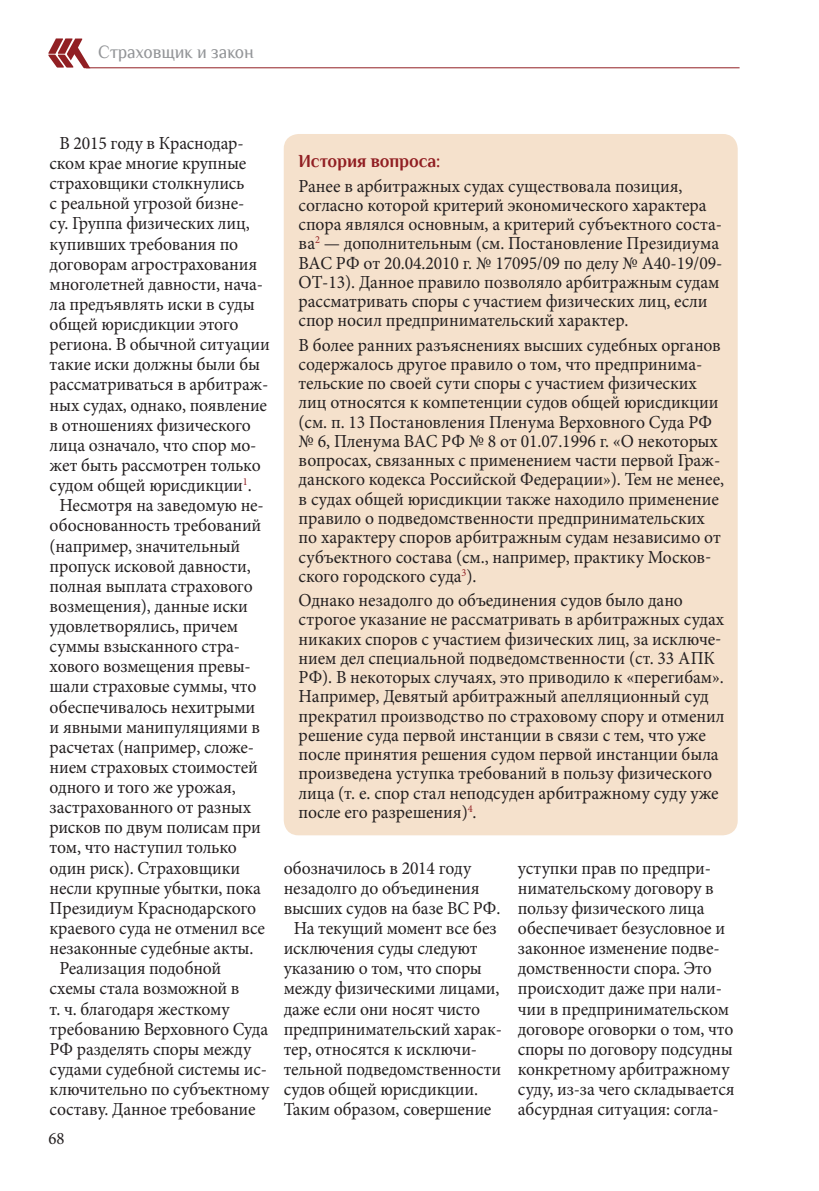
<style>
.page{position:relative;width:819px;height:1191px;background:#fff}
.page>*{position:absolute;margin:0;border:0;box-sizing:border-box;transform-origin:0 0}
.t1{font:18.38px/19.2px "Minion Pro";letter-spacing:-.01em;color:#231f20;scale:.96 1}
.t2{font:18.38px "Philosopher";letter-spacing:-.01em;color:#939598;scale:.96 1}
.t3{font:700 18.38px "Philosopher";letter-spacing:-.005em;color:#911f23;scale:.96 1}
.t4{font:17.5px "Minion Pro";color:#231f20;scale:.96 1}
</style>
<div class="page">
<svg style="left:48px;top:38px;width:42px;height:30px"></svg>
<hr style="left:86px;top:67px;width:653px;height:1px;background:#911f23">
<div style="left:284px;top:134px;width:453px;height:701px;background:#f5e1cc;border-radius:15px"></div>
<p class="t2" style="left:98px;top:42px;width:164px">Страховщик и закон</p>
<p class="t1" style="left:60px;top:133px;width:193px">В 2015 году в Краснодар-</p>
<p class="t1" style="left:50px;top:154px;width:206px">ском крае многие крупные</p>
<p class="t1" style="left:50px;top:174px;width:204px">страховщики столкнулись</p>
<p class="t1" style="left:50px;top:194px;width:204px">с реальной угрозой бизне-</p>
<p class="t1" style="left:50px;top:214px;width:210px">су. Группа физических лиц,</p>
<p class="t1" style="left:50px;top:234px;width:198px">купивших требования по</p>
<p class="t1" style="left:50px;top:254px;width:218px">договорам агрострахования</p>
<p class="t1" style="left:50px;top:274px;width:224px">многолетней давности, нача-</p>
<p class="t1" style="left:50px;top:294px;width:215px">ла предъявлять иски в суды</p>
<p class="t1" style="left:50px;top:315px;width:198px">общей юрисдикции этого</p>
<p class="t1" style="left:50px;top:335px;width:231px">региона. В обычной ситуации</p>
<p class="t1" style="left:50px;top:355px;width:221px">такие иски должны были бы</p>
<p class="t1" style="left:50px;top:375px;width:229px">рассматриваться в арбитраж-</p>
<p class="t1" style="left:50px;top:395px;width:228px">ных судах, однако, появление</p>
<p class="t1" style="left:50px;top:415px;width:211px">в отношениях физического</p>
<p class="t1" style="left:50px;top:435px;width:217px">лица означало, что спор мо-</p>
<p class="t1" style="left:50px;top:455px;width:221px">жет быть рассмотрен только</p>
<p class="t1" style="left:50px;top:476px;width:212px">судом общей юрисдикции<sup>1</sup>.</p>
<p class="t1" style="left:60px;top:496px;width:214px">Несмотря на заведомую не-</p>
<p class="t1" style="left:50px;top:516px;width:222px">обоснованность требований</p>
<p class="t1" style="left:50px;top:536px;width:200px">(например, значительный</p>
<p class="t1" style="left:50px;top:556px;width:211px">пропуск исковой давности,</p>
<p class="t1" style="left:50px;top:576px;width:213px">полная выплата страхового</p>
<p class="t1" style="left:50px;top:596px;width:208px">возмещения), данные иски</p>
<p class="t1" style="left:50px;top:616px;width:198px">удовлетворялись, причем</p>
<p class="t1" style="left:50px;top:637px;width:200px">суммы взысканного стра-</p>
<p class="t1" style="left:50px;top:657px;width:211px">хового возмещения превы-</p>
<p class="t1" style="left:50px;top:677px;width:217px">шали страховые суммы, что</p>
<p class="t1" style="left:50px;top:697px;width:216px">обеспечивалось нехитрыми</p>
<p class="t1" style="left:50px;top:717px;width:221px">и явными манипуляциями в</p>
<p class="t1" style="left:50px;top:737px;width:214px">расчетах (например, сложе-</p>
<p class="t1" style="left:50px;top:757px;width:218px">нием страховых стоимостей</p>
<p class="t1" style="left:50px;top:777px;width:195px">одного и того же урожая,</p>
<p class="t1" style="left:50px;top:798px;width:211px">застрахованного от разных</p>
<p class="t1" style="left:50px;top:818px;width:221px">рисков по двум полисам при</p>
<p class="t1" style="left:50px;top:838px;width:196px">том, что наступил только</p>
<p class="t1" style="left:50px;top:858px;width:200px">один риск). Страховщики</p>
<p class="t1" style="left:50px;top:878px;width:221px">несли крупные убытки, пока</p>
<p class="t1" style="left:50px;top:898px;width:217px">Президиум Краснодарского</p>
<p class="t1" style="left:50px;top:918px;width:226px">краевого суда не отменил все</p>
<p class="t1" style="left:50px;top:938px;width:214px">незаконные судебные акты.</p>
<p class="t1" style="left:60px;top:958px;width:170px">Реализация подобной</p>
<p class="t1" style="left:50px;top:979px;width:199px">схемы стала возможной в</p>
<p class="t1" style="left:50px;top:999px;width:189px">т. ч. благодаря жесткому</p>
<p class="t1" style="left:50px;top:1019px;width:229px">требованию Верховного Суда</p>
<p class="t1" style="left:50px;top:1039px;width:211px">РФ разделять споры между</p>
<p class="t1" style="left:50px;top:1059px;width:228px">судами судебной системы ис-</p>
<p class="t1" style="left:50px;top:1079px;width:230px">ключительно по субъектному</p>
<p class="t1" style="left:50px;top:1099px;width:216px">составу. Данное требование</p>
<p class="t4" style="left:48px;top:1126px;width:18px">68</p>
<p class="t3" style="left:298px;top:151px;width:149px">История вопроса:</p>
<p class="t1" style="left:298px;top:176px;width:443px">Ранее в арбитражных судах существовала позиция, согласно которой критерий экономического характера спора являлся основным, а критерий субъектного соста&shy;ва<sup>2</sup> — дополнительным (см. Постановление Президиума ВАС РФ от 20.04.2010 г. № 17095/09 по делу № А40-19/09- ОТ-13). Данное правило позволяло арбитражным судам рассматривать споры с участием физических лиц, если спор носил предпринимательский характер.</p>
<p class="t1" style="left:298px;top:335px;width:444px">В более ранних разъяснениях высших судебных органов содержалось другое правило о том, что предпринима&shy;тельские по своей сути споры с участием физических лиц относятся к компетенции судов общей юрисдикции (см. п. 13 Постановления Пленума Верховного Суда РФ № 6, Пленума ВАС РФ № 8 от 01.07.1996 г. «О некоторых вопросах, связанных с применением части первой Граж&shy;данского кодекса Российской Федерации»). Тем не менее, в судах общей юрисдикции также находило применение правило о подведомственности предпринимательских по характеру споров арбитражным судам независимо от субъектного состава (см., например, практику Москов&shy;ского городского суда<sup>3</sup>).</p>
<p class="t1" style="left:298px;top:590px;width:445px">Однако незадолго до объединения судов было дано строгое указание не рассматривать в арбитражных судах никаких споров с участием физических лиц, за исключе&shy;нием дел специальной подведомственности (ст. 33 АПК РФ). В некоторых случаях, это приводило к «перегибам».<br>Например, Девятый арбитражный апелляционный суд прекратил производство по страховому спору и отменил решение суда первой инстанции в связи с тем, что уже после принятия решения судом первой инстанции была произведена уступка требований в пользу физического лица (т. е. спор стал неподсуден арбитражному суду уже после его разрешения)<sup>4</sup>.</p>
<p class="t1" style="left:284px;top:858px;width:197px">обозначилось в 2014 году</p>
<p class="t1" style="left:284px;top:878px;width:206px">незадолго до объединения</p>
<p class="t1" style="left:284px;top:898px;width:227px">высших судов на базе ВС РФ.</p>
<p class="t1" style="left:293px;top:918px;width:213px">На текущий момент все без</p>
<p class="t1" style="left:284px;top:938px;width:203px">исключения суды следуют</p>
<p class="t1" style="left:284px;top:959px;width:208px">указанию о том, что споры</p>
<p class="t1" style="left:284px;top:979px;width:226px">между физическими лицами,</p>
<p class="t1" style="left:284px;top:999px;width:206px">даже если они носят чисто</p>
<p class="t1" style="left:284px;top:1019px;width:229px">предпринимательский харак-</p>
<p class="t1" style="left:284px;top:1039px;width:203px">тер, относятся к исключи-</p>
<p class="t1" style="left:284px;top:1059px;width:228px">тельной подведомственности</p>
<p class="t1" style="left:284px;top:1079px;width:204px">судов общей юрисдикции.</p>
<p class="t1" style="left:284px;top:1099px;width:218px">Таким образом, совершение</p>
<p class="t1" style="left:518px;top:857px;width:227px;line-height:20.1px">уступки прав по предпри&shy;нимательскому договору в пользу физического лица обеспечивает безусловное и законное изменение подве&shy;домственности спора. Это происходит даже при нали&shy;чии в предпринимательском договоре оговорки о том, что споры по договору подсудны конкретному арбитражному суду, из-за чего складывается абсурдная ситуация: согла-</p>
</div>
